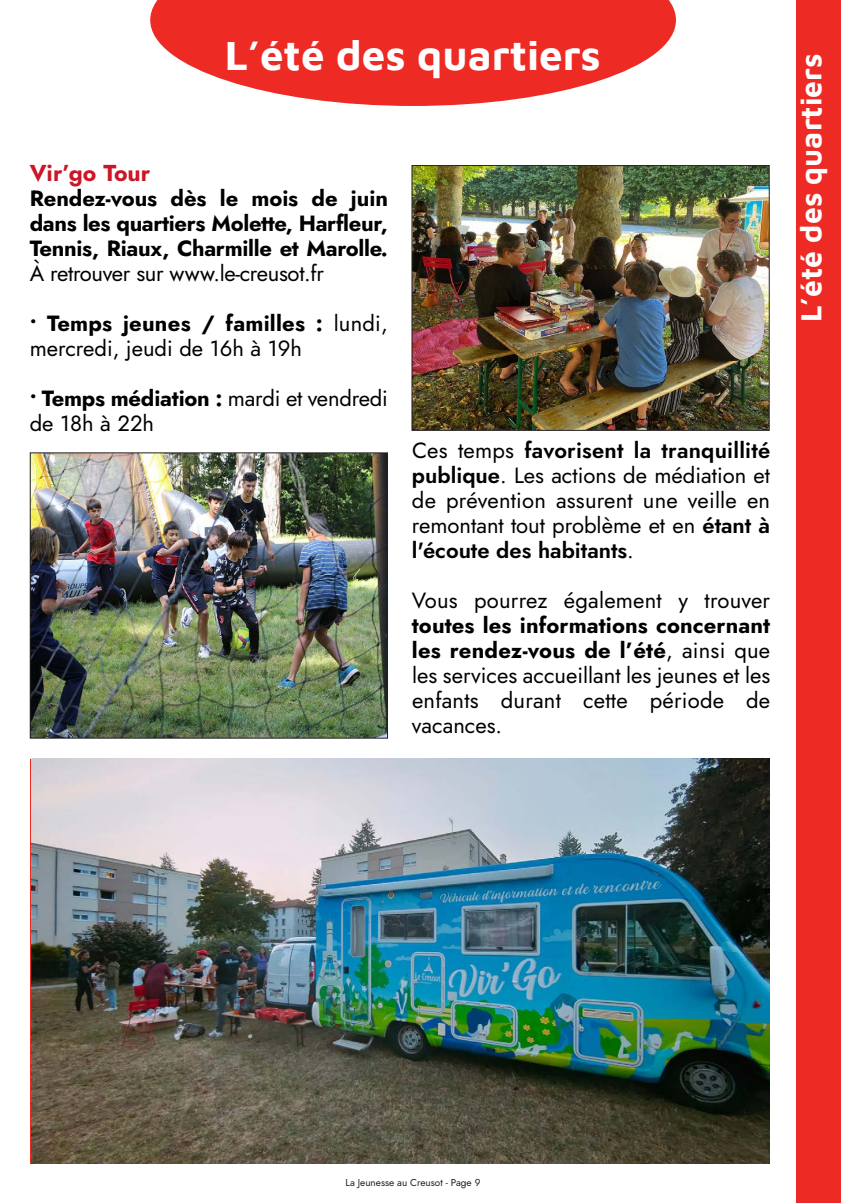
<style>
.page{position:relative;width:841px;height:1203px;background:#fff}
.page>*{position:absolute;margin:0;border:0;box-sizing:border-box;transform-origin:0 0}
.t1{font:700 42px "Maven Pro";color:#fff}
.t2{font:700 30px "Maven Pro";color:#fff}
.t3{font:700 23px "Jost";color:#cd1527}
.t4{font:22px/25px "Jost";color:#000}
.t5{font:700 22px/25px "Jost";letter-spacing:-.015em;color:#000;text-align:justify}
.t6{font:10px "Jost";color:#231f20}
.s1{font-weight:400}
.s2{font-weight:700}
.s3{font-weight:600}
</style>
<div class="page">
<img style="left:31px;top:759px;width:738px;height:405px">
<svg style="left:150px;top:0;width:526px;height:106px;fill:#ee2a25"></svg>
<div style="left:796px;top:0;width:45px;height:1203px;background:#ee2a25"></div>
<img style="left:32px;top:454px;width:354px;height:283px">
<div style="left:30px;top:452px;width:358px;height:287px;border:1px solid #231f20"></div>
<img style="left:413px;top:167px;width:355px;height:262px">
<div style="left:411px;top:165px;width:359px;height:266px;border:1px solid #231f20"></div>
<p class="t1" style="left:225px;top:29px;width:377px">L’été des quartiers</p>
<p class="t3" style="left:30px;top:156px;width:122px">vir’go tour</p>
<p class="t5" style="left:30px;top:185px;width:360px">rendez-vous dès le mois de juin dans les quartiers Molette, harfleur, tennis, riaux, Charmille et Marolle.<br><span class="s1">À retrouver sur www.le-creusot.fr</span></p>
<p class="t4" style="left:30px;top:310px;width:360px"><span class="s2">• temps jeunes / familles :</span> lundi, mercredi, jeudi de 16h à 19h</p>
<p class="t4" style="left:30px;top:385px;width:360px"><span class="s2">• temps médiation :</span> mardi et vendredi de 18h à 22h</p>
<p class="t4" style="left:412px;top:438px;width:360px;text-align:justify">Ces temps <span class="s3">favorisent la tranquillité publique</span>. Les actions de médiation et de prévention assurent une veille en remontant tout problème et en <span class="s3">étant à l'écoute des habitants</span>.</p>
<p class="t4" style="left:412px;top:588px;width:360px;text-align:justify">Vous pourrez également y trouver <span class="s2">toutes les informations concernant les rendez-vous de l’été</span>, ainsi que les services accueillant les jeunes et les enfants durant cette période de vacances.</p>
<p class="t2" style="left:792px;top:322px;width:270px;rotate:-90deg">L’été des quartiers</p>
<p class="t6" style="left:345px;top:1175px;width:136px">La Jeunesse au Creusot - Page 9</p>
</div>
